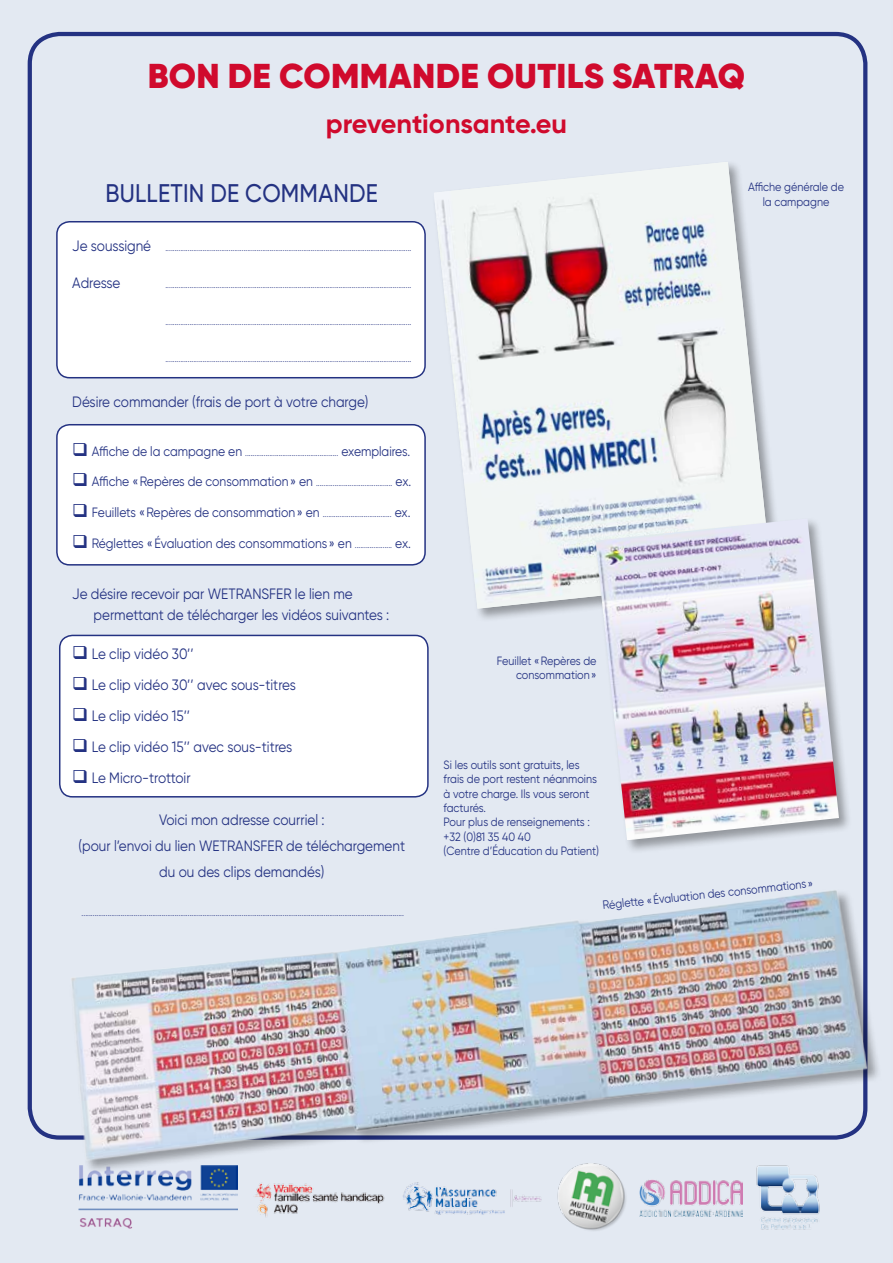
<style>
.page{position:relative;width:893px;height:1263px;background:#e3e9f2}
.page>*{position:absolute;margin:0;border:0;box-sizing:border-box;transform-origin:0 0}
.t1{font:900 34.5px "Gilroy";letter-spacing:.01em;color:#d00a2d}
.t2{font:700 27px "Gilroy";color:#d00a2d}
.t3{font:500 25.5px "Gilroy";letter-spacing:.01em;color:#243282;scale:.9 1}
.t4{font:15px/25.8px "Gilroy";color:#243282;scale:.9 1}
.t5{font:13.5px "Gilroy";color:#243282;scale:.9 1}
.t6{font:12px/14.4px "Gilroy";color:#243282;text-align:center;scale:.9 1}
.t7{font:9px "Gilroy";color:#243282;scale:.9 1}
.s1{font-size:15px}
.s2{font-size:13.5px}
.s3{font-size:9px}
</style>
<div class="page">
<img style="left:639px;top:1179px;width:104px;height:37px">
<img style="left:401px;top:1179px;width:145px;height:37px">
<img style="left:247px;top:1175px;width:145px;height:45px">
<img style="left:752px;top:1174px;width:72px;height:61px">
<img style="left:555px;top:1174px;width:75px;height:61px">
<img style="left:78px;top:1174px;width:160px;height:56px">
<div style="left:432px;top:160px;width:353px;height:462px;background:#000;opacity:.36"></div>
<img style="left:434px;top:162px;width:337px;height:447px">
<div style="left:594px;top:517px;width:258px;height:337px;background:#000;opacity:.35"></div>
<img style="left:596px;top:518px;width:243px;height:322px">
<div style="left:57px;top:222px;width:368px;height:156px;background:#fff;border-radius:13px"></div>
<div style="left:56px;top:221px;width:370px;height:157px;border:2px solid #243282;border-radius:13px"></div>
<div style="left:57px;top:425px;width:368px;height:140px;background:#fff;border-radius:13px"></div>
<div style="left:56px;top:424px;width:370px;height:142px;border:2px solid #243282;border-radius:13px"></div>
<div style="left:60px;top:635px;width:368px;height:162px;background:#fff;border-radius:13px"></div>
<div style="left:59px;top:635px;width:370px;height:162px;border:2px solid #243282;border-radius:13px"></div>
<img style="left:57px;top:883px;width:827px;height:287px">
<h1 class="t1" style="left:148px;top:54px;width:599px">BON DE COMMANDE OUTILS SATRAQ</h1>
<h2 class="t2" style="left:326px;top:107px;width:243px">preventionsante.eu</h2>
<h3 class="t3" style="left:106px;top:177px;width:304px">BULLETIN DE COMMANDE</h3>
<p class="t7" style="left:72px;top:243px;width:378px"><span class="s1">Je soussigné</span> ....................................................................................................................................</p>
<h3 class="t4" style="left:72px;top:270px;width:55px">Adresse</h3>
<p class="t7" style="left:165px;top:279px;width:275px">....................................................................................................................................</p>
<p class="t7" style="left:165px;top:316px;width:275px">....................................................................................................................................</p>
<p class="t7" style="left:165px;top:353px;width:275px">....................................................................................................................................</p>
<h3 class="t4" style="left:72px;top:388px;width:331px">Désire commander (frais de port à votre charge)</h3>
<p class="t7" style="left:72px;top:447px;width:377px">❑ <span class="s2">Affiche de la campagne en</span> .................................................. <span class="s2">exemplaires.</span></p>
<p class="t7" style="left:72px;top:478px;width:378px">❑ <span class="s2">Affiche «Repères de consommation» en</span> ......................................... <span class="s2">ex.</span></p>
<h3 class="t5" style="left:72px;top:504px;width:377px">❑ Feuillets «Repères de consommation» en <span class="s3">.....................................</span> ex.</h3>
<h3 class="t5" style="left:72px;top:535px;width:378px">❑ Réglettes «Évaluation des consommations » en <span class="s3">....................</span> ex.</h3>
<h3 class="t4" style="left:94px;top:583px;width:330px;line-height:21.3px;text-indent:-21px">Je désire recevoir par WETRANSFER le lien me permettant de télécharger les vidéos suivantes :</h3>
<h3 class="t4" style="left:72px;top:641px;width:136px">❑ Le clip vidéo 30’’</h3>
<h3 class="t4" style="left:72px;top:672px;width:250px">❑ Le clip vidéo 30’’ avec sous-titres</h3>
<h3 class="t4" style="left:72px;top:703px;width:132px">❑ Le clip vidéo 15’’</h3>
<h3 class="t4" style="left:72px;top:733px;width:246px">❑ Le clip vidéo 15’’ avec sous-titres</h3>
<h3 class="t4" style="left:72px;top:764px;width:133px">❑ Le Micro-trottoir</h3>
<h3 class="t4" style="left:79px;top:807px;width:364px;text-align:center">Voici mon adresse courriel :<br>(pour l’envoi du lien WETRANSFER de téléchargement du ou des clips demandés)</h3>
<p class="t7" style="left:82px;top:907px;width:360px">.............................................................................................................................................................................</p>
<h3 class="t6" style="left:748px;top:180px;width:108px">Affiche générale de la campagne</h3>
<h3 class="t6" style="left:497px;top:653px;width:112px;text-align:right">Feuillet «Repères de consommation»</h3>
<h3 class="t6" style="left:444px;top:757px;width:174px;text-align:left">Si les outils sont gratuits, les frais de port restent néanmoins à votre charge. Ils vous seront facturés.<br>Pour plus de renseignements : +32 (0)81 35 40 40<br>(Centre d’Éducation du Patient)</h3>
<h3 class="t6" style="left:602px;top:898px;width:236px;rotate:-6deg">Réglette «Évaluation des consommations »</h3>
</div>
